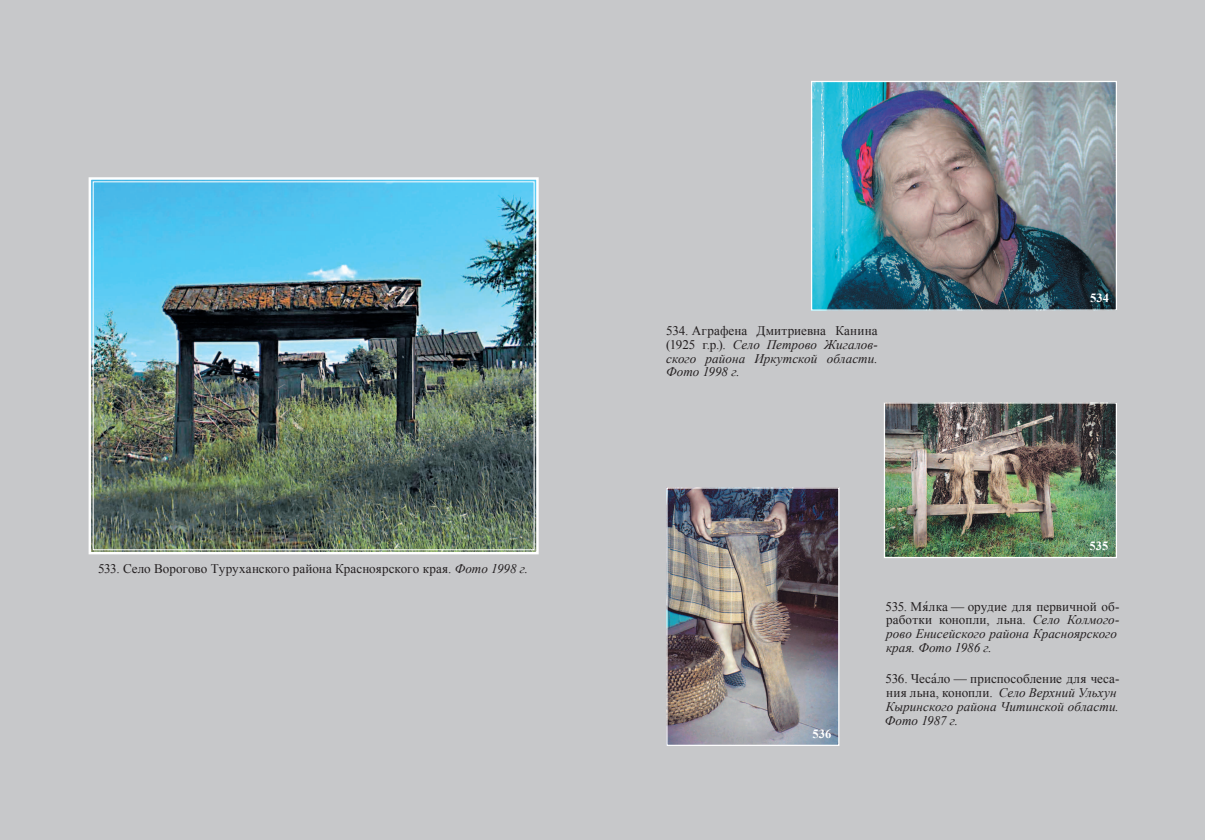
<style>
.page{position:relative;width:1205px;height:840px;background:#fff}
.page>*{position:absolute;margin:0;border:0;box-sizing:border-box;transform-origin:0 0}
.t1{font:italic 13.12px/13.8px "Times New Roman";letter-spacing:.005em;color:#231f20}
.t2{font:13.12px "Times New Roman";color:#231f20}
.t3{font:700 12.5px "Times New Roman";color:#fff}
.s1{font-style:italic}
.s2{font-style:normal}
.s3{font-family:"Times New Roman PSMT Acsent";font-style:normal}
</style>
<div class="page">
<div style="left:0;top:0;width:602px;height:840px;background:#c7c8ca"></div>
<div style="left:602px;top:0;width:603px;height:840px;background:#c7c8ca"></div>
<img style="left:88px;top:177px;width:451px;height:378px">
<img style="left:668px;top:489px;width:169px;height:255px">
<div style="left:666px;top:487px;width:173px;height:259px;border:1px solid #fff"></div>
<img style="left:886px;top:404px;width:229px;height:152px">
<div style="left:884px;top:402px;width:233px;height:156px;border:1px solid #fff"></div>
<img style="left:813px;top:83px;width:302px;height:226px">
<div style="left:811px;top:81px;width:306px;height:230px;border:1px solid #fff"></div>
<p class="t2" style="left:98px;top:559px;width:431px">533. Село Ворогово Туруханского района Красноярского края. <span class="s1">Фото 1998 г.</span></p>
<p class="t1" style="left:666px;top:324px;width:213px;text-align:justify"><span class="s2">534. Аграфена Дмитриевна Канина (1925 г.р.).</span> Село Петрово Жигалов&shy;ского района Иркутской области.<br>Фото 1998 г.</p>
<p class="t3" style="left:1090px;top:289px;width:20px">534</p>
<p class="t3" style="left:1089px;top:537px;width:20px">535</p>
<p class="t3" style="left:812px;top:725px;width:20px">536</p>
<p class="t1" style="left:885px;top:599px;width:235px"><span class="s2">535. М</span><span class="s3">я</span><span class="s2">лка — орудие для первичной об&shy;работки конопли, льна.</span> Село Колмого&shy;рово Енисейского района Красноярского края. Фото 1986 г.</p>
<p class="t1" style="left:885px;top:672px;width:236px"><span class="s2">536. Чес</span><span class="s3">а</span><span class="s2">ло — приспособление для чеса&shy;ния льна, конопли.</span> Село Верхний Ульхун<br>Кыринского района Читинской области.<br>Фото 1987 г.</p>
</div>
